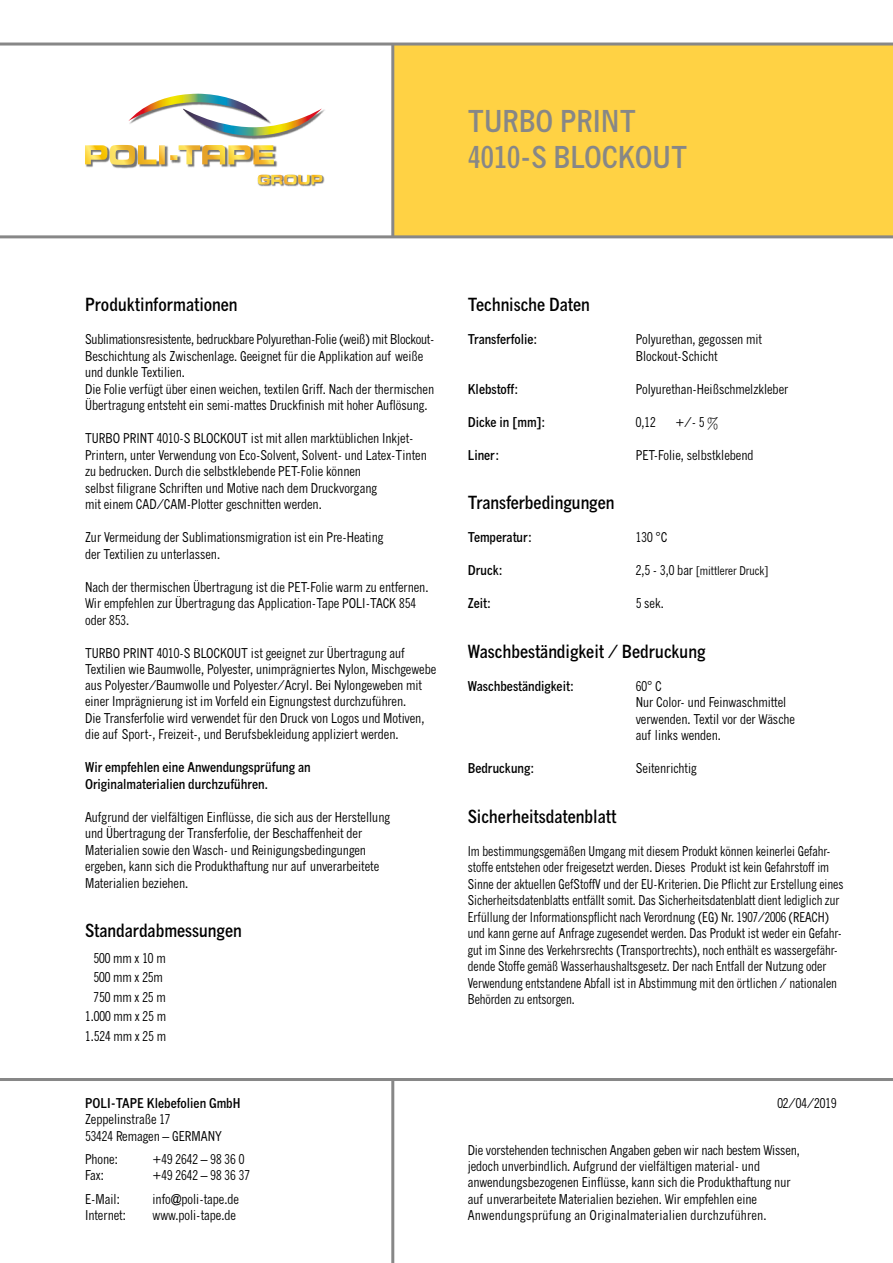
<style>
.page{position:relative;width:893px;height:1263px;background:#fff}
.page>*{position:absolute;margin:0;border:0;box-sizing:border-box;transform-origin:0 0}
.t1{font:700 condensed 30px/36px "News Gothic MT Pro";color:#878787}
.t2{font:700 condensed 18px "News Gothic MT Pro";color:#000}
.t3{font:condensed 13.5px/16.5px "News Gothic MT Pro";color:#000}
.t4{font:condensed 13.5px/16.5px "News Gothic MT Pro";color:#000;scale:.95 1}
.t5{font:700 condensed 13.5px/16.5px "News Gothic MT Pro";color:#000}
.t6{font:condensed 12px "News Gothic MT Pro";color:#000}
.s1{font-size:13.5px}
</style>
<div class="page">
<div style="left:393px;top:44px;width:500px;height:193px;background:#ffd244"></div>
<hr style="left:0;top:235px;width:893px;height:3px;background:#878787">
<hr style="left:0;top:43px;width:893px;height:3px;background:#878787">
<hr style="left:391px;top:44px;width:3px;height:193px;background:#878787">
<hr style="left:0;top:1078px;width:893px;height:3px;background:#878787">
<hr style="left:391px;top:1079px;width:3px;height:184px;background:#878787">
<img style="left:259px;top:175px;width:66px;height:12px">
<svg style="left:258px;top:175px;width:64px;height:10px"></svg>
<img style="left:86px;top:165px;width:82px;height:3px">
<img style="left:187px;top:145px;width:90px;height:23px">
<svg style="left:85px;top:145px;width:189px;height:20px"></svg>
<img style="left:229px;top:109px;width:96px;height:30px">
<svg style="left:128px;top:94px;width:194px;height:42px"></svg>
<h1 class="t1" style="left:468px;top:103px;width:221px">TURBO PRINT<br>4010-S BLOCKOUT</h1>
<h2 class="t2" style="left:85px;top:293px;width:154px">Produktinformationen</h2>
<p class="t3" style="left:85px;top:331px;width:351px">Sublimationsresistente, bedruckbare Polyurethan-Folie (weiß) mit Blockout-Beschichtung als Zwischenlage. Geeignet für die Applikation auf weiße und dunkle Textilien.<br>Die Folie verfügt über einen weichen, textilen Griff. Nach der thermischen Übertragung entsteht ein semi-mattes Druckfinish mit hoher Auflösung.</p>
<p class="t3" style="left:85px;top:430px;width:343px">TURBO PRINT 4010-S BLOCKOUT ist mit allen marktüblichen Inkjet-Printern, unter Verwendung von Eco-Solvent, Solvent- und Latex-Tinten zu bedrucken. Durch die selbstklebende PET-Folie können<br>selbst filigrane Schriften und Motive nach dem Druckvorgang<br>mit einem CAD/CAM-Plotter geschnitten werden.</p>
<p class="t3" style="left:85px;top:529px;width:300px">Zur Vermeidung der Sublimationsmigration ist ein Pre-Heating der Textilien zu unterlassen.</p>
<p class="t3" style="left:85px;top:578px;width:345px">Nach der thermischen Übertragung ist die PET-Folie warm zu entfernen.<br>Wir empfehlen zur Übertragung das Application-Tape POLI-TACK 854 oder 853.</p>
<p class="t3" style="left:85px;top:644px;width:353px">TURBO PRINT 4010-S BLOCKOUT ist geeignet zur Übertragung auf Textilien wie Baumwolle, Polyester, unimprägniertes Nylon, Mischgewebe aus Polyester/Baumwolle und Polyester/Acryl. Bei Nylongeweben mit einer Imprägnierung ist im Vorfeld ein Eignungstest durchzuführen.<br>Die Transferfolie wird verwendet für den Druck von Logos und Motiven, die auf Sport-, Freizeit-, und Berufsbekleidung appliziert werden.</p>
<p class="t5" style="left:85px;top:759px;width:227px">Wir empfehlen eine Anwendungsprüfung an<br>Originalmaterialien durchzuführen.</p>
<p class="t3" style="left:85px;top:809px;width:306px">Aufgrund der vielfältigen Einflüsse, die sich aus der Herstellung und Übertragung der Transferfolie, der Beschaffenheit der Materialien sowie den Wasch- und Reinigungsbedingungen ergeben, kann sich die Produkthaftung nur auf unverarbeitete Materialien beziehen.</p>
<h2 class="t2" style="left:85px;top:920px;width:158px">Standardabmessungen</h2>
<p class="t3" style="left:85px;top:948px;width:82px;line-height:19.5px;text-align:right">500 mm x 10 m<br>500 mm x 25m<br>750 mm x 25 m<br>1.000 mm x 25 m<br>1.524 mm x 25 m</p>
<p class="t5" style="left:85px;top:1095px;width:157px">POLI-TAPE Klebefolien GmbH</p>
<p class="t3" style="left:85px;top:1111px;width:138px">Zeppelinstraße 17<br>53424 Remagen – GERMANY</p>
<p class="t3" style="left:85px;top:1151px;width:34px">Phone:</p>
<p class="t3" style="left:153px;top:1151px;width:93px">+49 2642 – 98 36 0</p>
<p class="t3" style="left:85px;top:1167px;width:20px">Fax:</p>
<p class="t3" style="left:153px;top:1167px;width:99px">+49 2642 – 98 36 37</p>
<p class="t3" style="left:85px;top:1190px;width:36px">E-Mail:</p>
<p class="t3" style="left:153px;top:1190px;width:88px">info@poli-tape.de</p>
<p class="t3" style="left:85px;top:1207px;width:42px">Internet:</p>
<p class="t3" style="left:153px;top:1207px;width:85px">www.poli-tape.de</p>
<h2 class="t2" style="left:468px;top:293px;width:124px">Technische Daten</h2>
<p class="t5" style="left:468px;top:331px;width:71px">Transferfolie:</p>
<p class="t3" style="left:636px;top:331px;width:128px">Polyurethan, gegossen mit<br>Blockout-Schicht</p>
<p class="t5" style="left:468px;top:380px;width:52px">Klebstoff:</p>
<p class="t3" style="left:636px;top:380px;width:154px">Polyurethan-Heißschmelzkleber</p>
<p class="t5" style="left:468px;top:413px;width:79px">Dicke in [mm]:</p>
<p class="t3" style="left:636px;top:413px;width:21px">0,12</p>
<p class="t3" style="left:675px;top:413px;width:45px">+/- 5 %</p>
<p class="t5" style="left:468px;top:446px;width:33px">Liner:</p>
<p class="t3" style="left:636px;top:446px;width:119px">PET-Folie, selbstklebend</p>
<h2 class="t2" style="left:468px;top:491px;width:148px">Transferbedingungen</h2>
<p class="t5" style="left:468px;top:529px;width:66px">Temperatur:</p>
<p class="t3" style="left:636px;top:529px;width:33px">130 °C</p>
<p class="t5" style="left:468px;top:562px;width:36px">Druck:</p>
<p class="t6" style="left:636px;top:564px;width:134px"><span class="s1">2,5 - 3,0 bar</span> [mittlerer Druck]</p>
<p class="t5" style="left:468px;top:595px;width:25px">Zeit:</p>
<p class="t3" style="left:636px;top:595px;width:29px">5 sek.</p>
<h2 class="t2" style="left:468px;top:640px;width:239px">Waschbeständigkeit / Bedruckung</h2>
<p class="t5" style="left:468px;top:677px;width:108px">Waschbeständigkeit:</p>
<p class="t3" style="left:636px;top:677px;width:161px">60° C<br>Nur Color- und Feinwaschmittel verwenden. Textil vor der Wäsche auf links wenden.</p>
<p class="t5" style="left:468px;top:760px;width:68px">Bedruckung:</p>
<p class="t3" style="left:636px;top:760px;width:63px">Seitenrichtig</p>
<h2 class="t2" style="left:468px;top:805px;width:150px">Sicherheitsdatenblatt</h2>
<p class="t4" style="left:468px;top:842px;width:397px">Im bestimmungsgemäßen Umgang mit diesem Produkt können keinerlei Gefahr&shy;stoffe entstehen oder freigesetzt werden. Dieses Produkt ist kein Gefahrstoff im Sinne der aktuellen GefStoffV und der EU-Kriterien. Die Pflicht zur Erstellung eines Sicherheitsdatenblatts entfällt somit. Das Sicherheitsdatenblatt dient lediglich zur Erfüllung der Informationspflicht nach Verordnung (EG) Nr. 1907/2006 (REACH) und kann gerne auf Anfrage zugesendet werden. Das Produkt ist weder ein Gefahr&shy;gut im Sinne des Verkehrsrechts (Transportrechts), noch enthält es wassergefähr&shy;dende Stoffe gemäß Wasserhaushaltsgesetz. Der nach Entfall der Nutzung oder Verwendung entstandene Abfall ist in Abstimmung mit den örtlichen / nationalen Behörden zu entsorgen.</p>
<p class="t3" style="left:777px;top:1095px;width:61px">02/04/2019</p>
<p class="t3" style="left:468px;top:1142px;width:334px">Die vorstehenden technischen Angaben geben wir nach bestem Wissen, jedoch unverbindlich. Aufgrund der vielfältigen material- und anwendungsbezogenen Einflüsse, kann sich die Produkthaftung nur auf unverarbeitete Materialien beziehen. Wir empfehlen eine Anwendungsprüfung an Originalmaterialien durchzuführen.</p>
</div>
